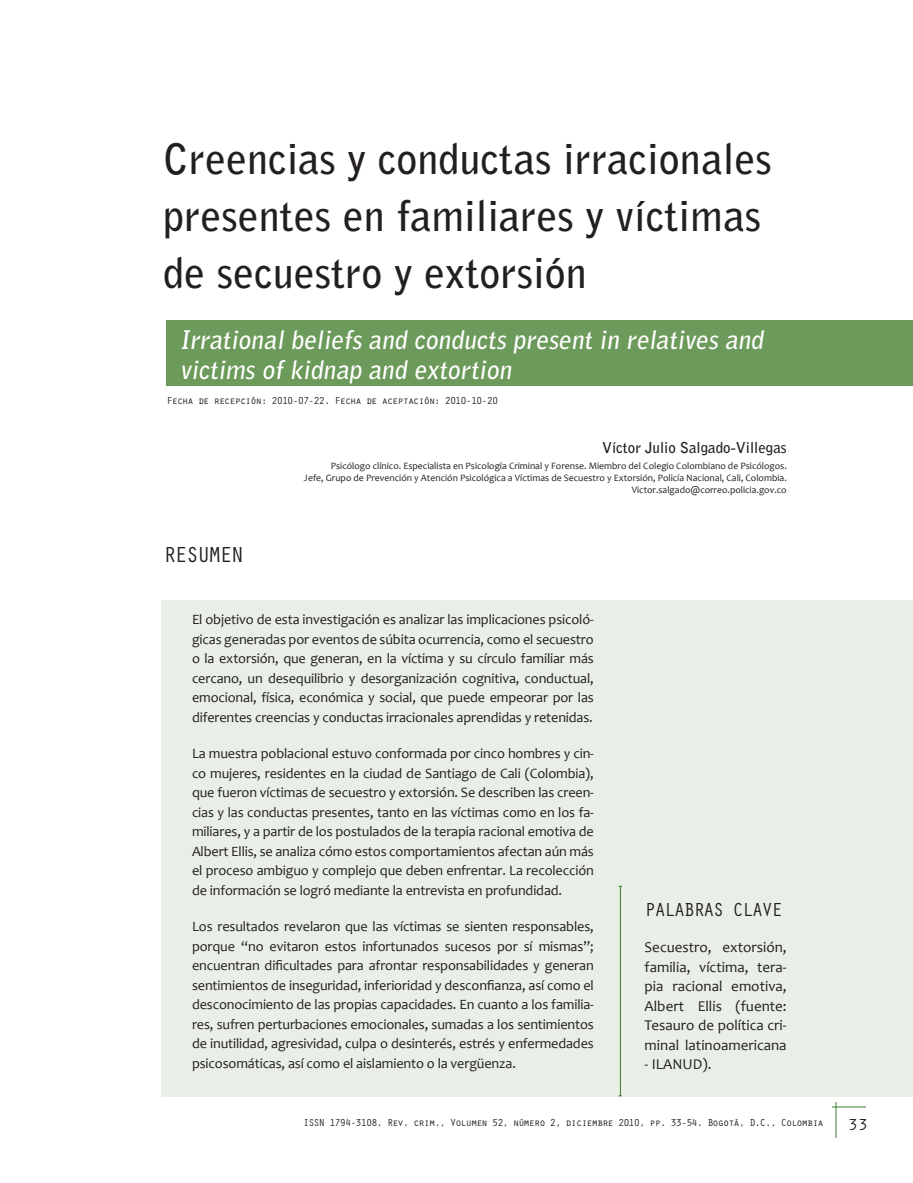
<style>
.page{position:relative;width:913px;height:1183px;background:#fff}
.page>*{position:absolute;margin:0;border:0;box-sizing:border-box;transform-origin:0 0}
.t1{font:700 42px/57px "Bell Gothic Std";color:#231f20}
.t2{font:700 25.5px/30.6px "Bell Gothic Std";color:#fff}
.t3{font:22.5px "Orator Std";letter-spacing:-.1em;color:#231f20}
.t4{font:19.5px "Orator Std";letter-spacing:-.1em;color:#231f20}
.t5{font:16.5px "Orator Std";color:#231f20}
.t6{font:15px/19.5px "Candara";color:#231f20;text-align:justify}
.t7{font:700 15px "Bell Gothic Std";color:#231f20}
.t8{font:14.25px/19.5px "Candara";letter-spacing:-.01em;color:#231f20;text-align:justify}
.t9{font:10.5px "Orator Std";letter-spacing:-.1em;color:#231f20}
.t10{font:9.75px/12px "Candara";color:#231f20;text-align:right}
</style>
<div class="page">
<div style="left:161px;top:600px;width:752px;height:496px;background:#e9efe6"></div>
<div style="left:166px;top:320px;width:747px;height:66px;background:#6c9a5a"></div>
<hr style="left:620px;top:886px;width:1px;height:210px;background:#357b2b">
<hr style="left:836px;top:1102px;width:1px;height:36px;background:#357b2b">
<hr style="left:832px;top:1107px;width:34px;height:1px;background:#357b2b">
<h1 class="t1" style="left:163px;top:131px;width:610px">Creencias y conductas irracionales presentes en familiares y víctimas de secuestro y extorsión</h1>
<h2 class="t2" style="left:180px;top:324px;width:589px">Irrational beliefs and conducts present in relatives and victims of kidnap and extortion</h2>
<p class="t9" style="left:166px;top:393px;width:333px">Fecha de recepción: 2010-07-22. Fecha de aceptación: 2010-10-20</p>
<h3 class="t3" style="left:163px;top:539px;width:82px">RESUMEN</h3>
<p class="t7" style="left:602px;top:438px;width:186px">Víctor Julio Salgado-Villegas</p>
<p class="t10" style="left:304px;top:460px;width:484px">Psicólogo clínico. Especialista en Psicología Criminal y Forense. Miembro del Colegio Colombiano de Psicólogos.<br>Jefe, Grupo de Prevención y Atención Psicológica a Víctimas de Secuestro y Extorsión, Policía Nacional, Cali, Colombia.<br>Victor.salgado@correo.policia.gov.co</p>
<p class="t8" style="left:192px;top:610px;width:403px">El objetivo de esta investigación es analizar las implicaciones psicoló&shy;gicas generadas por eventos de súbita ocurrencia, como el secuestro o la extorsión, que generan, en la víctima y su círculo familiar más cercano, un desequilibrio y desorganización cognitiva, conductual, emocional, física, económica y social, que puede empeorar por las diferentes creencias y conductas irracionales aprendidas y retenidas.</p>
<p class="t8" style="left:192px;top:744px;width:403px">La muestra poblacional estuvo conformada por cinco hombres y cin&shy;co mujeres, residentes en la ciudad de Santiago de Cali (Colombia), que fueron víctimas de secuestro y extorsión. Se describen las creen&shy;cias y las conductas presentes, tanto en las víctimas como en los fa&shy;miliares, y a partir de los postulados de la terapia racional emotiva de Albert Ellis, se analiza cómo estos comportamientos afectan aún más el proceso ambiguo y complejo que deben enfrentar. La recolección de información se logró mediante la entrevista en profundidad.</p>
<p class="t8" style="left:192px;top:917px;width:403px">Los resultados revelaron que las víctimas se sienten responsables, porque “no evitaron estos infortunados sucesos por sí mismas”; encuentran dificultades para afrontar responsabilidades y generan sentimientos de inseguridad, inferioridad y desconfianza, así como el desconocimiento de las propias capacidades. En cuanto a los familia&shy;res, sufren perturbaciones emocionales, sumadas a los sentimientos de inutilidad, agresividad, culpa o desinterés, estrés y enfermedades psicosomáticas, así como el aislamiento o la vergüenza.</p>
<h3 class="t4" style="left:645px;top:896px;width:140px">PALABRAS CLAVE</h3>
<p class="t6" style="left:645px;top:938px;width:144px">Secuestro, extorsión, familia, víctima, tera&shy;pia racional emotiva, Albert Ellis (fuente:<br>Tesauro de política cri&shy;minal latinoamericana</p>
<p class="t6" style="left:645px;top:1055px;width:68px">- ILANUD).</p>
<p class="t9" style="left:303px;top:1115px;width:522px">ISSN 1794-3108. Rev. crim., Volumen 52, número 2, diciembre 2010, pp. 33-54. Bogotá, D.C., Colombia</p>
<p class="t5" style="left:848px;top:1113px;width:21px">33</p>
</div>
